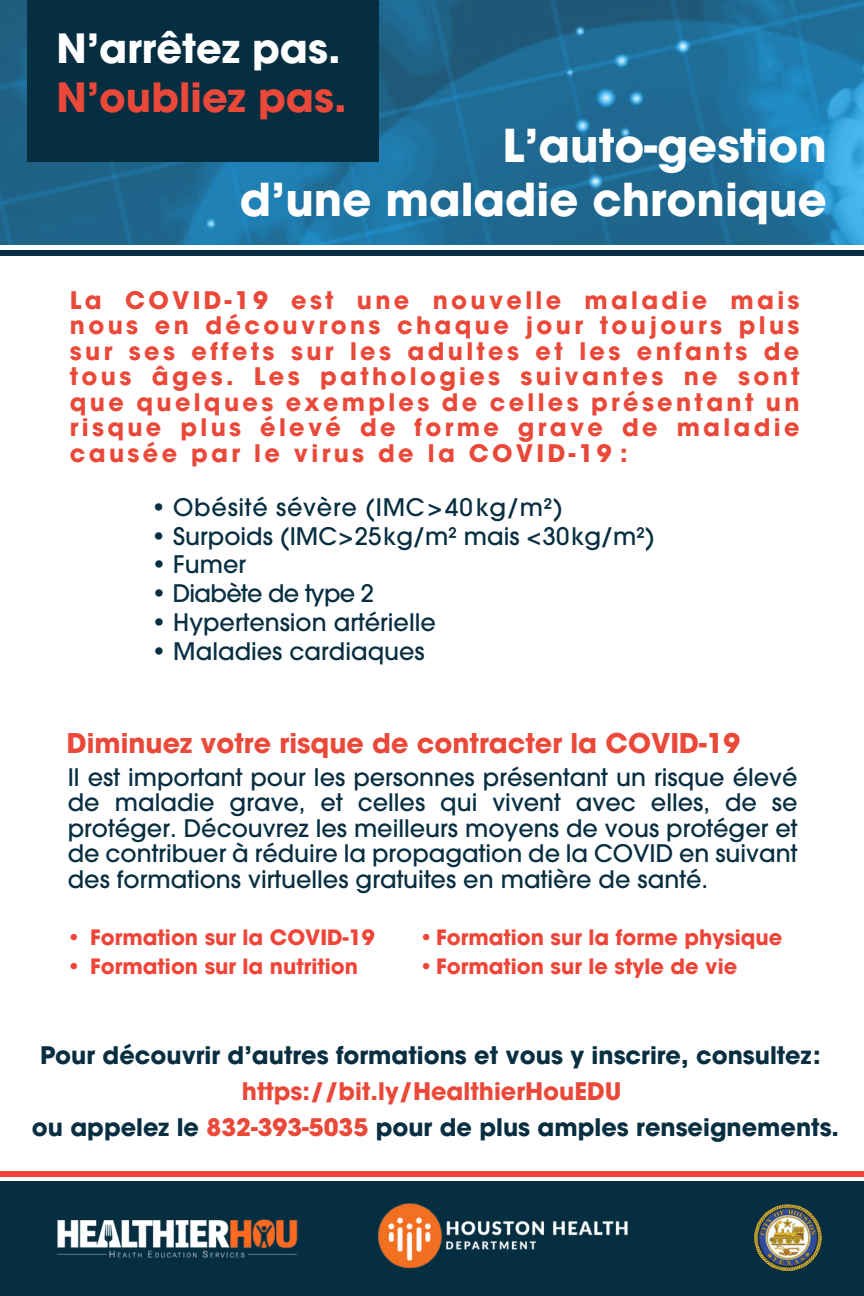
<style>
.page{position:relative;width:864px;height:1296px;background:#fff}
.page>*{position:absolute;margin:0;border:0;box-sizing:border-box;transform-origin:0 0}
.t1{font:700 45px/54px "ITC Avant Garde Pro";color:#fff;text-align:right}
.t2{font:700 39.9px "ITC Avant Garde Pro";color:#fff}
.t3{font:700 39.9px "ITC Avant Garde Pro";color:#ea493a}
.t4{font:700 27px "ITC Avant Garde Pro";color:#ea493a}
.t5{font:700 24px/25.5px "ITC Avant Garde Pro";color:#ea493a;text-align:center}
.t6{font:500 24px/25.5px "ITC Avant Garde Pro";color:#072e41;text-align:justify}
.t7{font:700 24px "ITC Avant Garde Pro";color:#072e41}
.t8{font:500 24px "ITC Avant Garde Pro";letter-spacing:.03em;color:#072e41}
.t9{font:500 24px "ITC Avant Garde Pro";letter-spacing:-.03em;color:#072e41}
.t10{font:700 21px "ITC Avant Garde Pro";color:#ef4438}
.s1{color:#072e41}
</style>
<div class="page">
<div style="left:0;top:1181px;width:864px;height:115px;background:#052e41"></div>
<div style="left:0;top:1171px;width:864px;height:5px;background:#ef4438"></div>
<img style="left:57px;top:1219px;width:241px;height:39px">
<img style="left:378px;top:1203px;width:250px;height:66px">
<img style="left:0;top:0;width:864px;height:244px">
<div style="left:0;top:251px;width:864px;height:5px;background:#062e40"></div>
<img style="left:755px;top:1205px;width:66px;height:66px">
<div style="left:27px;top:0;width:351px;height:162px;background:#052e41"></div>
<h2 class="t2" style="left:56px;top:22px;width:286px">N’arrêtez pas.</h2>
<h2 class="t3" style="left:56px;top:71px;width:292px">N’oubliez pas.</h2>
<h1 class="t1" style="left:240px;top:118px;width:588px">L’auto-gestion<br>d’une maladie chronique</h1>
<p class="t5" style="left:70px;top:287px;width:731px;text-align:justify">La COVID-19 est une nouvelle maladie mais nous en découvrons chaque jour toujours plus sur ses effets sur les adultes et les enfants de tous âges. Les pathologies suivantes ne sont que quelques exemples de celles présentant un risque plus élevé de forme grave de maladie causée par le virus de la COVID-19 :</p>
<p class="t8" style="left:152px;top:492px;width:413px">• Obésité sévère (IMC&gt;40kg/m2)</p>
<p class="t6" style="left:152px;top:523px;width:504px">• Surpoids (IMC&gt;25kg/m2 mais &lt;30kg/m2)</p>
<p class="t6" style="left:152px;top:552px;width:96px">• Fumer</p>
<p class="t9" style="left:152px;top:578px;width:224px">• Diabète de type 2</p>
<p class="t6" style="left:152px;top:609px;width:286px">• Hypertension artérielle</p>
<p class="t6" style="left:152px;top:638px;width:275px">• Maladies cardiaques</p>
<p class="t4" style="left:67px;top:725px;width:675px">Diminuez votre risque de contracter la COVID-19</p>
<p class="t6" style="left:68px;top:764px;width:731px">Il est important pour les personnes présentant un risque élevé de maladie grave, et celles qui vivent avec elles, de se protéger. Découvrez les meilleurs moyens de vous protéger et de contribuer à réduire la propagation de la COVID en suivant des formations virtuelles gratuites en matière de santé.</p>
<p class="t10" style="left:66px;top:923px;width:310px">• Formation sur la COVID-19</p>
<p class="t10" style="left:66px;top:952px;width:294px">• Formation sur la nutrition</p>
<p class="t10" style="left:418px;top:923px;width:366px">•Formation sur la forme physique</p>
<p class="t10" style="left:418px;top:952px;width:320px">•Formation sur le style de vie</p>
<p class="t7" style="left:40px;top:1039px;width:782px">Pour découvrir d’autres formations et vous y inscrire, consultez:</p>
<p class="t5" style="left:32px;top:1073px;width:809px;line-height:36px">https://bit.ly/HealthierHouEDU<br><span class="s1">ou appelez le</span> 832-393-5035 <span class="s1">pour de plus amples renseignements.</span></p>
</div>
